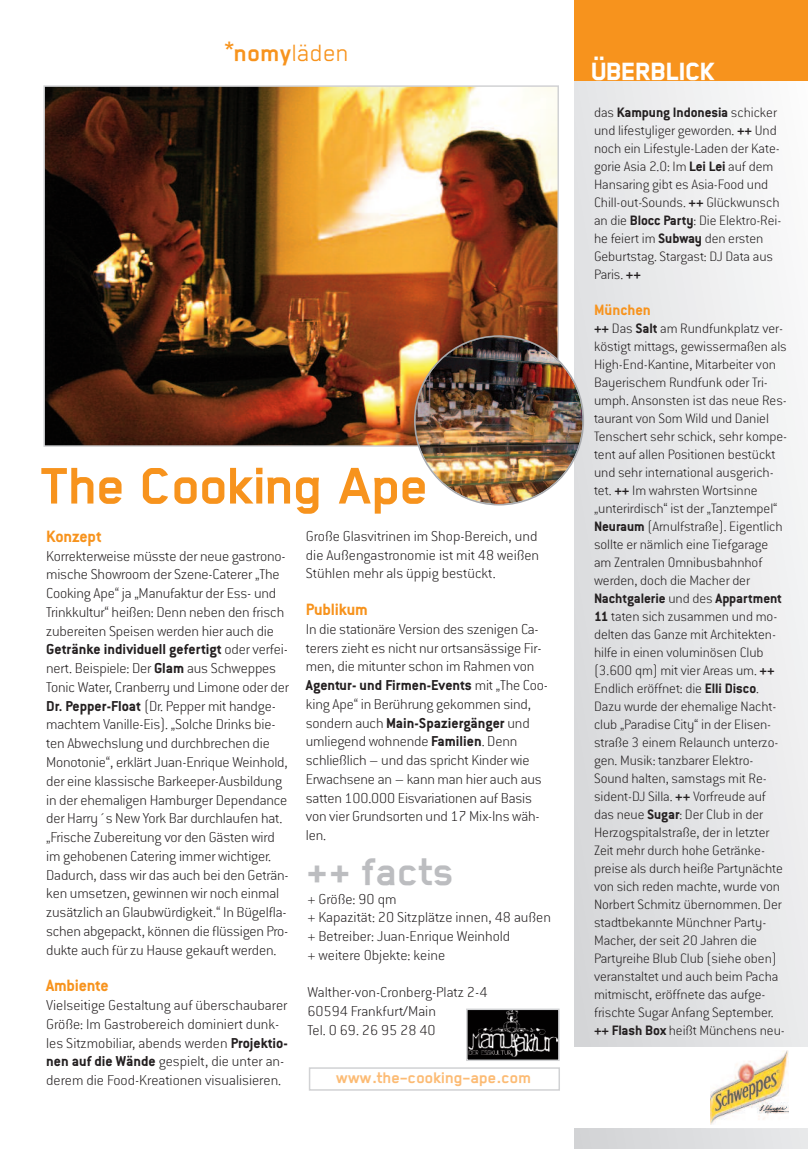
<style>
.page{position:relative;width:808px;height:1149px;background:#fff}
.page>*{position:absolute;margin:0;border:0;box-sizing:border-box;transform-origin:0 0}
.t1{font:700 60px "Blender 04";letter-spacing:-.025em;color:#f7931d}
.t2{font:700 45px "Blender 04";letter-spacing:-.015em;color:#bcbdc0}
.t3{font:29.25px "Blender 05 Strong";letter-spacing:-.02em;color:#fff}
.t4{font:27px "Blender 02";color:#f7931d}
.t5{font:700 18px "Conduit ITC Std";letter-spacing:-.01em;color:#f7931d}
.t6{font:700 18px "Blender 04";letter-spacing:-.015em;color:#fcbb74}
.t7{font:700 16.5px "Conduit ITC Std";color:#f7931d}
.t8{font:200 15.75px/18.8px "Conduit ITC Std";letter-spacing:-.01em;color:#231f20}
.t9{font:200 15px/18px "Conduit ITC Std";letter-spacing:-.005em;color:#231f20}
.s1{font-family:"Arial"}
.s2{font-family:"Blender 04";font-weight:700}
.s3{font-weight:700}
</style>
<div class="page">
<img style="left:46px;top:88px;width:510px;height:355px">
<div style="left:43px;top:85px;width:516px;height:361px;border:2px solid #d1d2d4"></div>
<div style="left:574px;top:0;width:234px;height:1148px;background:linear-gradient(to right,#dbdcde,#f3f3f4)"></div>
<div style="left:574px;top:0;width:234px;height:81px;background:#f7931d"></div>
<div style="left:566px;top:1046px;width:242px;height:81px;background:#fff"></div>
<img style="left:414px;top:335px;width:170px;height:170px">
<img style="left:710px;top:1051px;width:78px;height:72px">
<div style="left:309px;top:1066px;width:251px;height:24px;border:2px solid #d1d2d4"></div>
<img style="left:469px;top:1011px;width:88px;height:46px">
<div style="left:466px;top:1008px;width:94px;height:52px;border:2px solid #d1d2d4"></div>
<h3 class="t4" style="left:224px;top:36px;width:127px"><span class="s1">*</span><span class="s2">nomy</span>läden</h3>
<h1 class="t1" style="left:42px;top:447px;width:391px">The Cooking Ape</h1>
<p class="t5" style="left:46px;top:530px;width:57px">Konzept</p>
<p class="t8" style="left:46px;top:548px;width:244px">Korrekterweise müsste der neue gastrono&shy;mische Showroom der Szene-Caterer „The Cooking Ape“ ja „Manufaktur der Ess- und Trinkkultur“ heißen: Denn neben den frisch zubereiten Speisen werden hier auch die <span class="s3">Getränke individuell gefertigt</span> oder verfei&shy;nert. Beispiele: Der <span class="s3">Glam</span> aus Schweppes Tonic Water, Cranberry und Limone oder der <span class="s3">Dr. Pepper-Float</span> (Dr. Pepper mit handge&shy;machtem Vanille-Eis). „Solche Drinks bie&shy;ten Abwechslung und durchbrechen die Monotonie“, erklärt Juan-Enrique Weinhold, der eine klassische Barkeeper-Ausbildung in der ehemaligen Hamburger Dependance der Harry´s New York Bar durchlaufen hat. „Frische Zubereitung vor den Gästen wird im gehobenen Catering immer wichtiger.<br>Dadurch, dass wir das auch bei den Geträn&shy;ken umsetzen, gewinnen wir noch einmal zusätzlich an Glaubwürdigkeit.“ In Bügelfla&shy;schen abgepackt, können die flüssigen Pro&shy;dukte auch für zu Hause gekauft werden.</p>
<p class="t5" style="left:46px;top:979px;width:64px">Ambiente</p>
<p class="t8" style="left:46px;top:997px;width:243px">Vielseitige Gestaltung auf überschaubarer Größe: Im Gastrobereich dominiert dunk&shy;les Sitzmobiliar, abends werden <span class="s3">Projektio&shy;nen auf die Wände</span> gespielt, die unter an&shy;derem die Food-Kreationen visualisieren.</p>
<p class="t8" style="left:306px;top:528px;width:235px;text-align:justify">Große Glasvitrinen im Shop-Bereich, und die Außengastronomie ist mit 48 weißen Stühlen mehr als üppig bestückt.</p>
<p class="t5" style="left:306px;top:603px;width:64px">Publikum</p>
<p class="t8" style="left:306px;top:621px;width:244px">In die stationäre Version des szenigen Ca&shy;terers zieht es nicht nur ortsansässige Fir&shy;men, die mitunter schon im Rahmen von <span class="s3">Agentur- und Firmen-Events</span> mit „The Coo&shy;king Ape“ in Berührung gekommen sind, sondern auch <span class="s3">Main-Spaziergänger</span> und umliegend wohnende <span class="s3">Familien</span>. Denn schließlich – und das spricht Kinder wie Erwachsene an – kann man hier auch aus satten 100.000 Eisvariationen auf Basis von vier Grundsorten und 17 Mix-Ins wäh&shy;len.</p>
<h2 class="t2" style="left:307px;top:842px;width:150px">++ facts</h2>
<p class="t8" style="left:307px;top:890px;width:245px">+ Größe: 90 qm<br>+ Kapazität: 20 Sitzplätze innen, 48 außen + Betreiber: Juan-Enrique Weinhold<br>+ weitere Objekte: keine</p>
<p class="t8" style="left:307px;top:984px;width:182px">Walther-von-Cronberg-Platz 2-4<br>60594 Frankfurt/Main<br>Tel. 0 69. 26 95 28 40</p>
<p class="t6" style="left:337px;top:1066px;width:197px">www.the-cooking-ape.com</p>
<h3 class="t3" style="left:592px;top:53px;width:126px">ÜBERBLICK</h3>
<p class="t9" style="left:594px;top:104px;width:189px">das <span class="s3">Kampung Indonesia</span> schicker und lifestyliger geworden. <span class="s3">++</span> Und noch ein Lifestyle-Laden der Kate&shy;gorie Asia 2.0: Im <span class="s3">Lei Lei</span> auf dem<br>Hansaring gibt es Asia-Food und<br>Chill-out-Sounds. <span class="s3">++</span> Glückwunsch an die <span class="s3">Blocc Party</span>: Die Elektro-Rei&shy;he feiert im <span class="s3">Subway</span> den ersten<br>Geburtstag. Stargast: DJ Data aus<br>Paris. <span class="s3">++</span></p>
<p class="t7" style="left:594px;top:304px;width:58px">München</p>
<p class="t9" style="left:594px;top:320px;width:195px"><span class="s3">++</span> Das <span class="s3">Salt</span> am Rundfunkplatz ver&shy;köstigt mittags, gewissermaßen als<br>High-End-Kantine, Mitarbeiter von<br>Bayerischem Rundfunk oder Tri&shy;umph. Ansonsten ist das neue Res&shy;taurant von Som Wild und Daniel<br>Tenschert sehr schick, sehr kompe&shy;tent auf allen Positionen bestückt und sehr international ausgerich&shy;tet. <span class="s3">++</span> Im wahrsten Wortsinne „unterirdisch“ ist der „Tanztempel“<br><span class="s3">Neuraum</span> (Arnulfstraße). Eigentlich sollte er nämlich eine Tiefgarage am Zentralen Omnibusbahnhof werden, doch die Macher der<br><span class="s3">Nachtgalerie</span> und des <span class="s3">Appartment<br>11</span> taten sich zusammen und mo&shy;delten das Ganze mit Architekten&shy;hilfe in einen voluminösen Club (3.600 qm) mit vier Areas um. <span class="s3">++<br></span>Endlich eröffnet: die <span class="s3">Elli Disco</span>.<br>Dazu wurde der ehemalige Nacht&shy;club „Paradise City“ in der Elisen&shy;straße 3 einem Relaunch unterzo&shy;gen. Musik: tanzbarer Elektro-<br>Sound halten, samstags mit Re&shy;sident-DJ Silla. <span class="s3">++</span> Vorfreude auf das neue <span class="s3">Sugar</span>: Der Club in der<br>Herzogspitalstraße, der in letzter<br>Zeit mehr durch hohe Getränke&shy;preise als durch heiße Partynächte von sich reden machte, wurde von<br>Norbert Schmitz übernommen. Der stadtbekannte Münchner Party-<br>Macher, der seit 20 Jahren die<br>Partyreihe Blub Club (siehe oben) veranstaltet und auch beim Pacha mitmischt, eröffnete das aufge&shy;frischte Sugar Anfang September. <span class="s3">++ Flash Box</span> heißt Münchens neu-</p>
</div>
